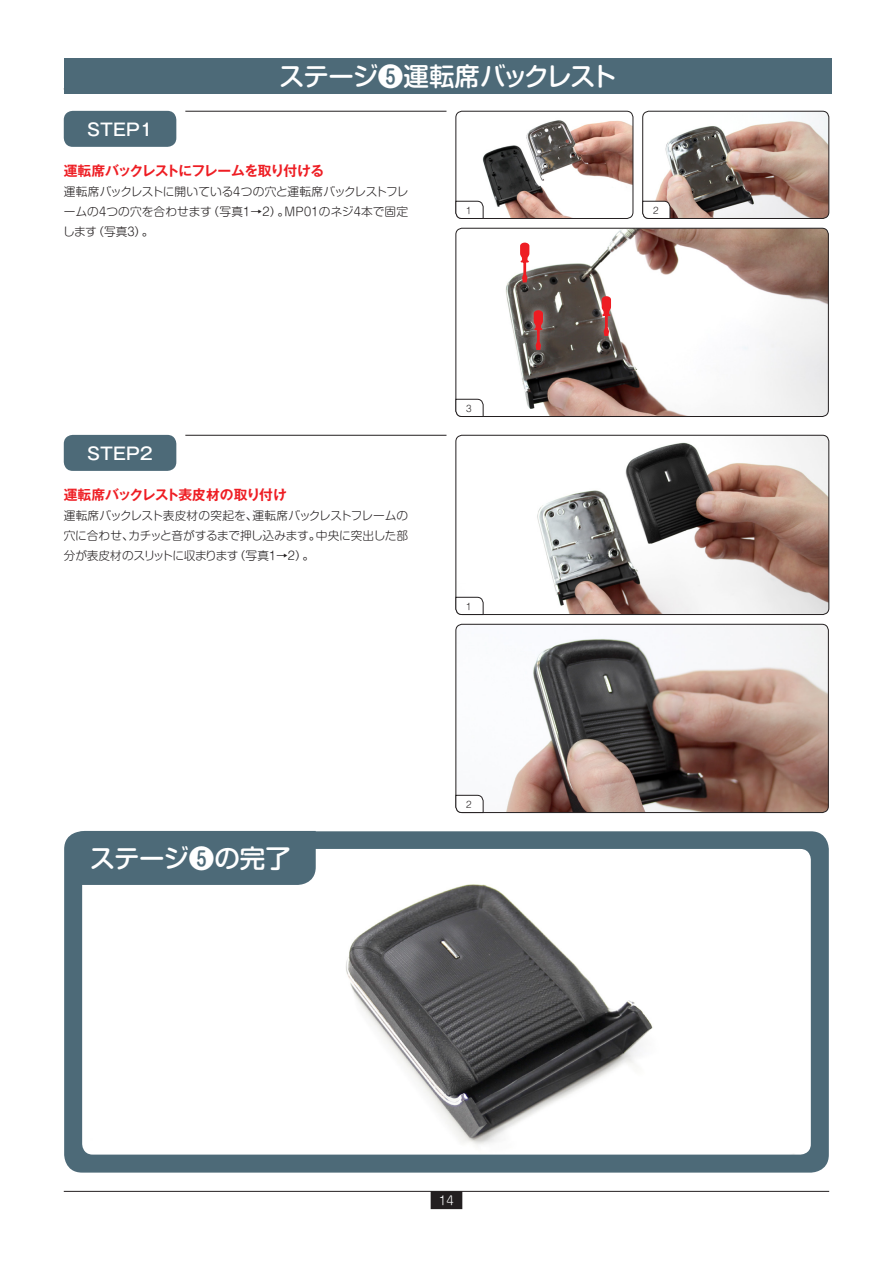
<style>
.page{position:relative;width:893px;height:1263px;background:#fff}
.page>*{position:absolute;margin:0;border:0;box-sizing:border-box;transform-origin:0 0}
.t1{font:500 25.5px "Shin M Go Pr 6";letter-spacing:-.045em;color:#fff}
.t2{font:500 25.5px "Shin M Go Pr 6";letter-spacing:-.02em;color:#fff}
.t3{font:500 16.95px "Gothic MB101 Pr 6";color:#fff}
.t4{font:700 13.8px "Gothic MB101 Pr 6 De";letter-spacing:-.045em;color:#ee1d23}
.t5{font:700 13.8px "Gothic MB101 Pr 6 De";letter-spacing:-.025em;color:#ee1d23}
.t6{font:300 12px "Shin M Go Pr 6";color:#fff}
.t7{font:300 11.7px/20.2px "Shin M Go Pr 6";letter-spacing:-.01em;color:#231f20;text-align:justify}
.t8{font:300 9px "Shin M Go Pr 6";color:#231f20}
</style>
<div class="page">
<div style="left:431px;top:1191px;width:31px;height:18px;background:#231f20"></div>
<hr style="left:64px;top:1191px;width:765px;height:1px;background:#231f20">
<div style="left:64px;top:111px;width:112px;height:36px;background:#4d6a78;border-radius:9px"></div>
<div style="left:64px;top:435px;width:112px;height:36px;background:#4d6a78;border-radius:9px"></div>
<hr style="left:185px;top:435px;width:261px;height:1px;background:#231f20">
<hr style="left:185px;top:111px;width:261px;height:1px;background:#231f20">
<div style="left:64px;top:831px;width:765px;height:341px;background:#4d6a78;border-radius:18px"></div>
<img style="left:457px;top:228px;width:370px;height:187px">
<div style="left:455px;top:228px;width:374px;height:189px;border:1px solid #231f20;border-radius:6px"></div>
<img style="left:457px;top:624px;width:370px;height:187px">
<div style="left:455px;top:624px;width:374px;height:189px;border:1px solid #231f20;border-radius:6px"></div>
<img style="left:457px;top:111px;width:176px;height:107px">
<div style="left:455px;top:111px;width:178px;height:108px;border:1px solid #231f20;border-radius:6px"></div>
<img style="left:644px;top:111px;width:185px;height:107px">
<div style="left:642px;top:111px;width:187px;height:108px;border:1px solid #231f20;border-radius:6px"></div>
<img style="left:457px;top:435px;width:372px;height:179px">
<div style="left:455px;top:435px;width:374px;height:180px;border:1px solid #231f20;border-radius:6px"></div>
<svg style="left:455px;top:200px;width:29px;height:19px"></svg>
<svg style="left:455px;top:596px;width:29px;height:19px"></svg>
<svg style="left:642px;top:200px;width:29px;height:19px"></svg>
<svg style="left:455px;top:398px;width:29px;height:19px"></svg>
<svg style="left:455px;top:794px;width:29px;height:19px"></svg>
<img style="left:82px;top:849px;width:729px;height:305px">
<div style="left:511px;top:233px;width:28px;height:59px;background:#fff;opacity:.75"></div>
<svg style="left:520px;top:243px;width:9px;height:39px"></svg>
<div style="left:592px;top:287px;width:28px;height:59px;background:#fff;opacity:.75"></div>
<svg style="left:602px;top:296px;width:9px;height:40px"></svg>
<div style="left:524px;top:301px;width:28px;height:59px;background:#fff;opacity:.75"></div>
<svg style="left:534px;top:310px;width:9px;height:40px"></svg>
<svg style="left:67px;top:831px;width:249px;height:54px"></svg>
<div style="left:64px;top:58px;width:767px;height:35px;background:#4d6a78"></div>
<p class="t3" style="left:87px;top:115px;width:67px">STEP1</p>
<p class="t1" style="left:279px;top:55px;width:339px">ステージ❺運転席バックレスト</p>
<p class="t4" style="left:64px;top:159px;width:262px">運転席バックレストにフレームを取り付ける</p>
<p class="t7" style="left:63px;top:181px;width:347px">運転席バックレストに開いている4つの穴と運転席バックレストフレームの4つの穴を合わせます（写真1→2）。MP01のネジ4本で固定します（写真3）。</p>
<p class="t8" style="left:466px;top:203px;width:7px">1</p>
<p class="t8" style="left:653px;top:203px;width:7px">2</p>
<p class="t3" style="left:87px;top:439px;width:67px">STEP2</p>
<p class="t5" style="left:64px;top:483px;width:225px">運転席バックレスト表皮材の取り付け</p>
<p class="t7" style="left:64px;top:505px;width:346px">運転席バックレスト表皮材の突起を、運転席バックレストフレームの穴に合わせ、カチッと音がするまで押し込みます。中央に突出した部分が表皮材のスリットに収まります（写真1→2）。</p>
<p class="t8" style="left:466px;top:401px;width:7px">3</p>
<p class="t8" style="left:466px;top:599px;width:7px">1</p>
<p class="t2" style="left:90px;top:838px;width:203px">ステージ❺の完了</p>
<p class="t8" style="left:466px;top:797px;width:7px">2</p>
<p class="t6" style="left:439px;top:1191px;width:16px">14</p>
</div>
